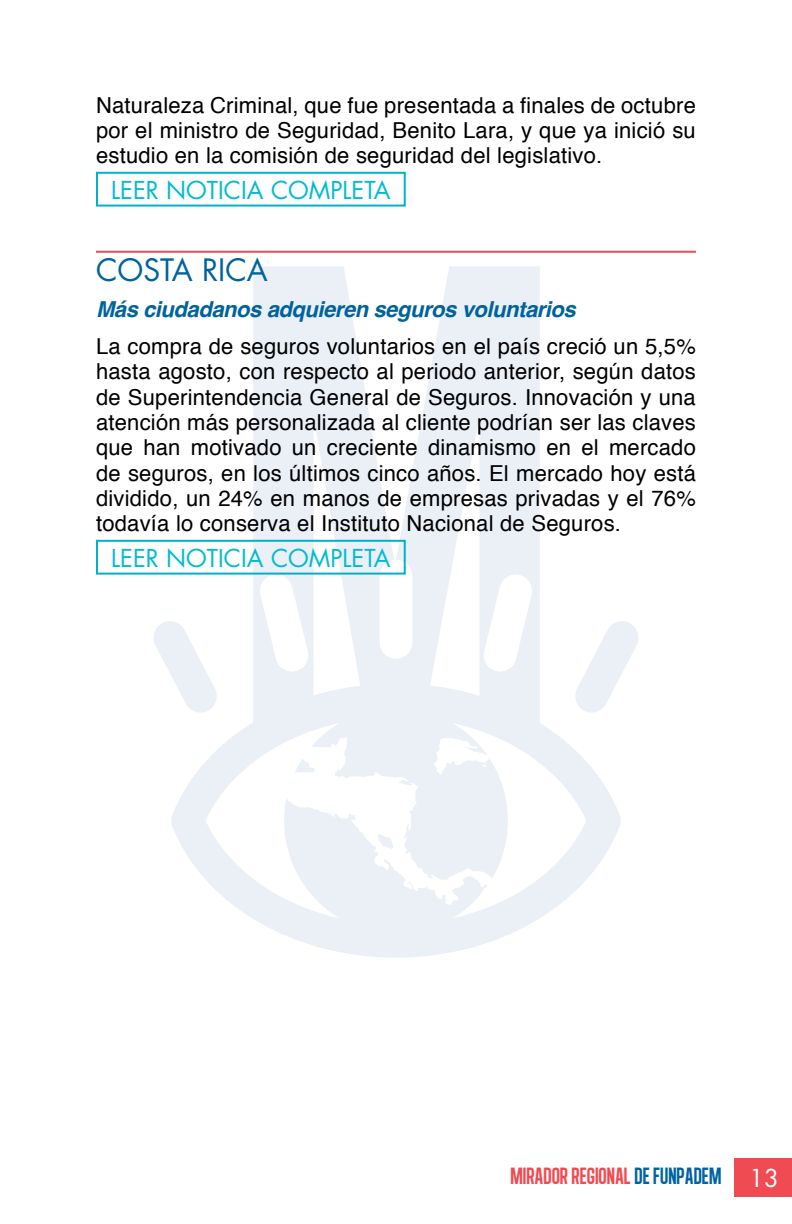
<style>
.page{position:relative;width:792px;height:1224px;background:#fff}
.page>*{position:absolute;margin:0;border:0;box-sizing:border-box;transform-origin:0 0}
.t1{font:30px "Futura LT";color:#00639e}
.t2{font:24px "Futura LT";color:#00bbd2}
.t3{font:24px "Algre Sans NC";color:#f04b52}
.t4{font:22px/25.4px "Helvetica";letter-spacing:.01em;color:#000;text-align:justify}
.t5{font:italic 700 22px "Helvetica";letter-spacing:-.02em;color:#00639e}
.s1{color:#00639e}
.s2{font-family:"Futura LT";color:#fff}
</style>
<div class="page">
<svg style="left:253px;top:266px;width:287px;height:418px;fill:#ebeff6"></svg>
<svg style="left:258px;top:575px;width:52px;height:97px"></svg>
<div style="left:380px;top:560px;width:32px;height:99px;background:#fff;border-radius:16px"></div>
<svg style="left:154px;top:621px;width:58px;height:63px"></svg>
<svg style="left:580px;top:621px;width:58px;height:63px"></svg>
<svg style="left:482px;top:573px;width:52px;height:99px"></svg>
<svg style="left:171px;top:684px;width:450px;height:274px"></svg>
<svg style="left:285px;top:738px;width:212px;height:167px"></svg>
<div style="left:734px;top:1158px;width:58px;height:39px;background:#f04b52"></div>
<hr style="left:96px;top:251px;width:600px;height:2px;background:#f04b52">
<div style="left:96px;top:172px;width:310px;height:35px;border:2px solid #00b2c9"></div>
<div style="left:96px;top:540px;width:310px;height:35px;border:2px solid #00b2c9"></div>
<p class="t4" style="left:96px;top:93px;width:601px">Naturaleza Criminal, que fue presentada a finales de octubre por el ministro de Seguridad, Benito Lara, y que ya inició su estudio en la comisión de seguridad del legislativo.</p>
<p class="t2" style="left:111px;top:175px;width:13px">LEER</p>
<p class="t2" style="left:166px;top:175px;width:138px">NOTICIA COMPLE</p>
<p class="t2" style="left:364px;top:175px;width:27px">TA</p>
<h1 class="t1" style="left:96px;top:251px;width:173px">COSTA RI CA</h1>
<p class="t5" style="left:96px;top:292px;width:481px">Más ciudadanos adquieren seguros voluntarios</p>
<p class="t4" style="left:96px;top:334px;width:601px">La compra de seguros voluntarios en el país creció un 5,5% hasta agosto, con respecto al periodo anterior, según datos de Superintendencia General de Seguros. Innovación y una atención más personalizada al cliente podrían ser las claves que han motivado un creciente dinamismo en el mercado de seguros, en los últimos cinco años. El mercado hoy está dividido, un 24% en manos de empresas privadas y el 76% todavía lo conserva el Instituto Nacional de Seguros.</p>
<p class="t2" style="left:111px;top:543px;width:13px">LEER</p>
<p class="t2" style="left:166px;top:543px;width:138px">NOTICIA COMPLE</p>
<p class="t2" style="left:364px;top:543px;width:27px">TA</p>
<p class="t3" style="left:511px;top:1163px;width:270px">MIRADOR REGIONAL <span class="s1">DE FUNPADEM</span> <span class="s2">13</span></p>
</div>
